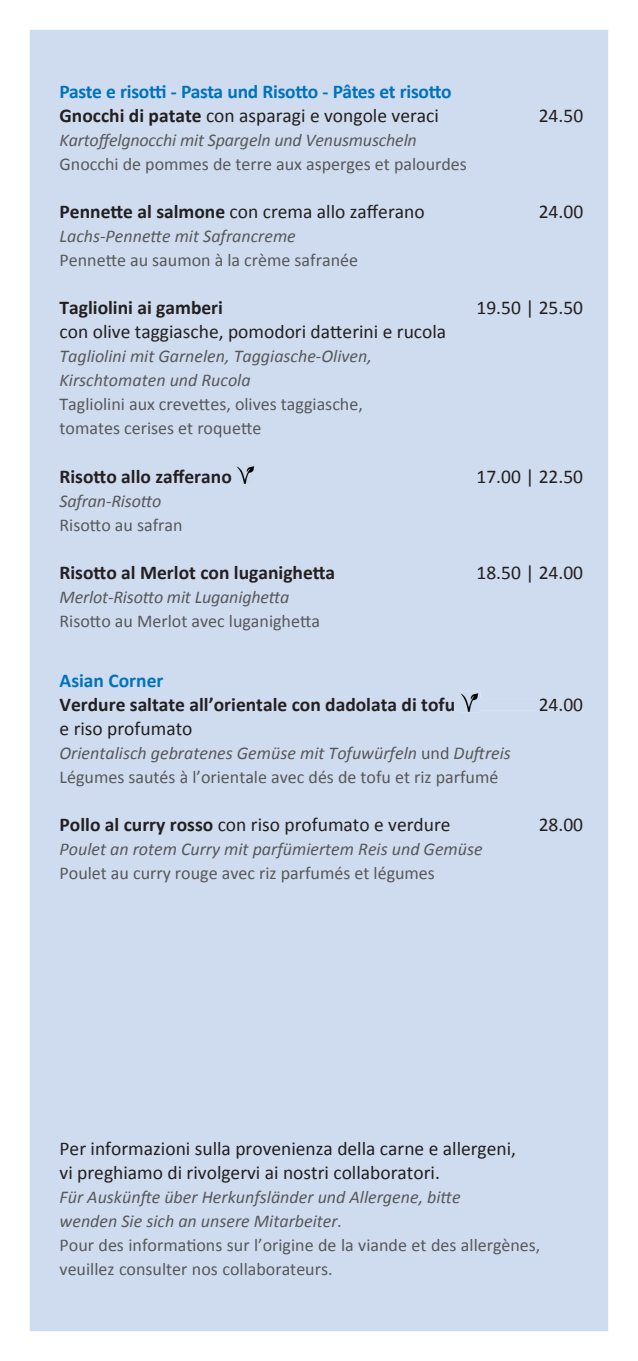
<style>
.page{position:relative;width:638px;height:1361px;background:#fff}
.page>*{position:absolute;margin:0;border:0;box-sizing:border-box;transform-origin:0 0}
.t1{font:19.5px/24px "Calibri";color:#231f20}
.t2{font:700 19.5px "Calibri";color:#231f20}
.t3{font:700 19.5px/24px "Calibri";letter-spacing:-.015em;color:#0072bc}
.t4{font:18px/24px "Calibri";color:#57585a}
.t5{font:italic 18px/24px "Calibri";color:#57585a}
.s1{color:#231f20}
.s2{font-weight:400;color:#231f20}
.s3{font-weight:700}
.s4{font-style:italic}
</style>
<div class="page">
<div style="left:30px;top:30px;width:578px;height:1301px;background:#cfdcef"></div>
<svg style="left:455px;top:698px;width:127px;height:13px"></svg>
<img style="left:235px;top:464px;width:21px;height:20px">
<img style="left:459px;top:692px;width:21px;height:20px">
<img style="left:459px;top:698px;width:21px;height:13px">
<p class="t3" style="left:60px;top:79px;width:393px">Paste e risotti - Pasta und Risotto - Pâtes et risotto<br><span class="s1">Gnocchi di patate</span> <span class="s2">con asparagi e vongole veraci</span></p>
<p class="t1" style="left:539px;top:103px;width:46px">24.50</p>
<p class="t5" style="left:60px;top:128px;width:359px">Kartoffelgnocchi mit Spargeln und Venusmuscheln</p>
<p class="t4" style="left:60px;top:152px;width:409px">Gnocchi de pommes de terre aux asperges et palourdes</p>
<p class="t1" style="left:60px;top:199px;width:367px"><span class="s3">Pennette al salmone</span> con crema allo zafferano</p>
<p class="t1" style="left:539px;top:199px;width:46px">24.00</p>
<p class="t5" style="left:60px;top:224px;width:238px">Lachs-Pennette mit Safrancreme</p>
<p class="t4" style="left:60px;top:248px;width:300px">Pennette au saumon à la crème safranée</p>
<p class="t2" style="left:60px;top:294px;width:165px">Tagliolini ai gamberi</p>
<p class="t1" style="left:476px;top:295px;width:108px">19.50 | 25.50</p>
<p class="t1" style="left:60px;top:319px;width:388px">con olive taggiasche, pomodori datterini e rucola</p>
<p class="t5" style="left:60px;top:344px;width:314px">Tagliolini mit Garnelen, Taggiasche-Oliven,<br>Kirschtomaten und Rucola</p>
<p class="t4" style="left:60px;top:392px;width:305px">Tagliolini aux crevettes, olives taggiasche, tomates cerises et roquette</p>
<p class="t2" style="left:60px;top:462px;width:174px">Risotto allo zafferano</p>
<p class="t1" style="left:476px;top:463px;width:108px">17.00 | 22.50</p>
<p class="t5" style="left:60px;top:488px;width:103px">Safran-Risotto</p>
<p class="t4" style="left:60px;top:512px;width:125px">Risotto au safran</p>
<p class="t2" style="left:60px;top:558px;width:277px">Risotto al Merlot con luganighetta</p>
<p class="t1" style="left:476px;top:559px;width:108px">18.50 | 24.00</p>
<p class="t5" style="left:60px;top:584px;width:231px">Merlot-Risotto mit Luganighetta</p>
<p class="t4" style="left:60px;top:608px;width:262px">Risotto au Merlot avec luganighetta</p>
<p class="t3" style="left:60px;top:667px;width:105px">Asian Corner</p>
<p class="t2" style="left:60px;top:690px;width:397px">Verdure saltate all’orientale con dadolata di tofu</p>
<p class="t1" style="left:539px;top:691px;width:46px">24.00</p>
<p class="t1" style="left:60px;top:715px;width:134px">e riso profumato</p>
<p class="t4" style="left:60px;top:740px;width:453px"><span class="s4">Orientalisch gebratenes Gemüse mit Tofuwürfeln</span> und <span class="s4">Duftreis<br></span>Légumes sautés à l’orientale avec dés de tofu et riz parfumé</p>
<p class="t1" style="left:60px;top:811px;width:392px"><span class="s3">Pollo al curry rosso</span> con riso profumato e verdure</p>
<p class="t1" style="left:539px;top:811px;width:46px">28.00</p>
<p class="t5" style="left:60px;top:836px;width:425px">Poulet an rotem Curry mit parfümiertem Reis und Gemüse</p>
<p class="t4" style="left:60px;top:860px;width:377px">Poulet au curry rouge avec riz parfumés et légumes</p>
<p class="t1" style="left:60px;top:1136px;width:458px">Per informazioni sulla provenienza della carne e allergeni, vi preghiamo di rivolgervi ai nostri collaboratori.</p>
<p class="t5" style="left:60px;top:1184px;width:402px">Für Auskünfte über Herkunfsländer und Allergene, bitte wenden Sie sich an unsere Mitarbeiter.</p>
<p class="t4" style="left:60px;top:1232px;width:482px">Pour des informations sur l’origine de la viande et des allergènes, veuillez consulter nos collaborateurs.</p>
</div>
